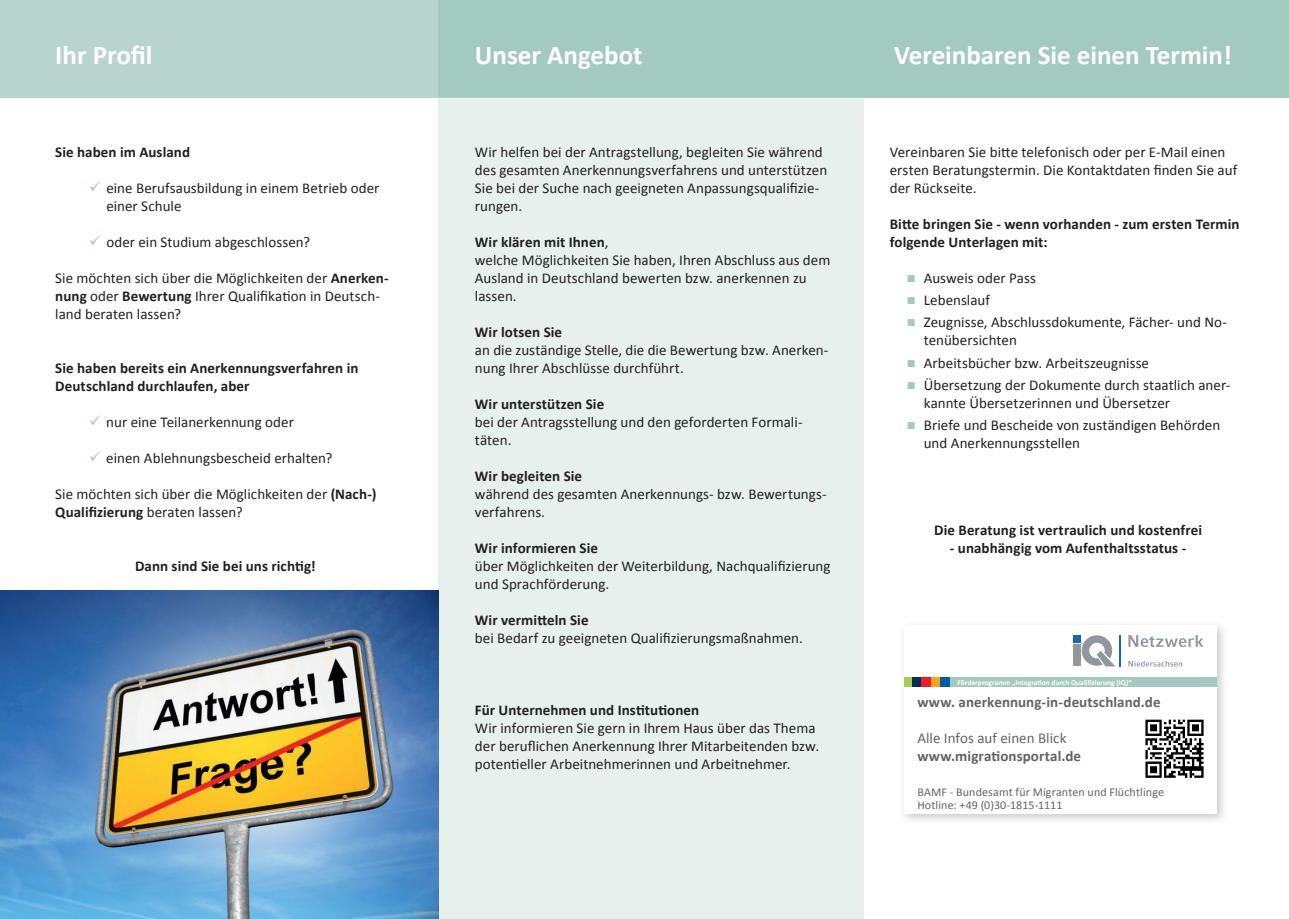
<style>
.page{position:relative;width:1289px;height:919px;background:#fff}
.page>*{position:absolute;margin:0;border:0;box-sizing:border-box;transform-origin:0 0}
.t1{font:700 27px "Calibri";color:#fff}
.t2{font:15px/18px "Calibri";color:#231f20}
.t3{font:700 15px/18px "Calibri";letter-spacing:.005em;color:#231f20}
.t4{font:700 15px "Calibri";letter-spacing:.005em;color:#636366}
.t5{font:15px "Calibri";color:#636366}
.t6{font:12px/13.5px "Calibri";letter-spacing:.01em;color:#636366}
.t7{font:700 7.5px "Calibri";color:#fff}
.s1{font-weight:700}
</style>
<div class="page">
<div style="left:0;top:0;width:438px;height:98px;background:#b7d5ce"></div>
<div style="left:438px;top:0;width:425px;height:98px;background:#a2cabf"></div>
<div style="left:863px;top:0;width:425px;height:98px;background:#a2cabf"></div>
<div style="left:438px;top:98px;width:425px;height:820px;background:#e6f0ed"></div>
<img style="left:0;top:590px;width:438px;height:328px">
<div style="left:898px;top:620px;width:330px;height:205px;background:#90979d;opacity:.5"></div>
<div style="left:904px;top:625px;width:312px;height:188px;background:#fff"></div>
<div style="left:904px;top:677px;width:312px;height:9px;background:#a2cabf"></div>
<div style="left:904px;top:677px;width:8px;height:9px;background:#a4ce4c"></div>
<div style="left:912px;top:677px;width:9px;height:9px;background:#002e5e"></div>
<div style="left:930px;top:677px;width:10px;height:9px;background:#f9a51b"></div>
<div style="left:940px;top:677px;width:9px;height:9px;background:#015aaa"></div>
<div style="left:921px;top:677px;width:9px;height:9px;background:#ee1c28"></div>
<div style="left:1073px;top:644px;width:7px;height:21px;background:#90979d"></div>
<div style="left:1073px;top:635px;width:7px;height:7px;background:#1768b4"></div>
<svg style="left:1081px;top:635px;width:34px;height:31px"></svg>
<hr style="left:1119px;top:635px;width:1px;height:31px;background:#1768b4">
<svg style="left:1128px;top:660px;width:54px;height:6px"></svg>
<svg style="left:1128px;top:635px;width:75px;height:12px"></svg>
<svg style="left:1145px;top:719px;width:58px;height:58px"></svg>
<h1 class="t1" style="left:55px;top:38px;width:99px">Ihr Profil</h1>
<h1 class="t1" style="left:475px;top:38px;width:169px">Unser Angebot</h1>
<h1 class="t1" style="left:894px;top:38px;width:339px">Vereinbaren Sie einen Termin!</h1>
<p class="t3" style="left:55px;top:143px;width:136px">Sie haben im Ausland</p>
<p class="t2" style="left:106px;top:179px;width:274px">eine Berufsausbildung in einem Betrieb oder einer Schule</p>
<p class="t2" style="left:106px;top:233px;width:205px">oder ein Studium abgeschlossen?</p>
<p class="t2" style="left:55px;top:269px;width:335px">Sie möchten sich über die Möglichkeiten der <span class="s1">Anerken&shy;nung</span> oder <span class="s1">Bewertung</span> Ihrer Qualifikation in Deutsch&shy;land beraten lassen?</p>
<p class="t3" style="left:55px;top:359px;width:305px">Sie haben bereits ein Anerkennungsverfahren in<br>Deutschland durchlaufen, aber</p>
<p class="t2" style="left:106px;top:413px;width:189px">nur eine Teilanerkennung oder</p>
<p class="t2" style="left:106px;top:449px;width:227px">einen Ablehnungsbescheid erhalten?</p>
<p class="t2" style="left:55px;top:485px;width:323px">Sie möchten sich über die Möglichkeiten der <span class="s1">(Nach-)<br>Qualifizierung</span> beraten lassen?</p>
<p class="t3" style="left:135px;top:557px;width:182px">Dann sind Sie bei uns richtig!</p>
<p class="t2" style="left:475px;top:143px;width:354px">Wir helfen bei der Antragstellung, begleiten Sie während des gesamten Anerkennungsverfahrens und unterstützen Sie bei der Suche nach geeigneten Anpassungsqualifizie&shy;rungen.</p>
<p class="t2" style="left:475px;top:233px;width:357px"><span class="s1">Wir klären mit Ihnen</span>,<br>welche Möglichkeiten Sie haben, Ihren Abschluss aus dem Ausland in Deutschland bewerten bzw. anerkennen zu lassen.</p>
<p class="t3" style="left:475px;top:323px;width:89px">Wir lotsen Sie</p>
<p class="t2" style="left:475px;top:341px;width:355px">an die zuständige Stelle, die die Bewertung bzw. Anerken&shy;nung Ihrer Abschlüsse durchführt.</p>
<p class="t3" style="left:475px;top:395px;width:131px">Wir unterstützen Sie</p>
<p class="t2" style="left:475px;top:413px;width:329px">bei der Antragsstellung und den geforderten Formali&shy;täten.</p>
<p class="t3" style="left:475px;top:467px;width:109px">Wir begleiten Sie</p>
<p class="t2" style="left:475px;top:485px;width:353px">während des gesamten Anerkennungs- bzw. Bewertungs&shy;verfahrens.</p>
<p class="t3" style="left:475px;top:539px;width:125px">Wir informieren Sie</p>
<p class="t2" style="left:475px;top:557px;width:357px">über Möglichkeiten der Weiterbildung, Nachqualifizierung und Sprachförderung.</p>
<p class="t3" style="left:475px;top:611px;width:115px">Wir vermitteln Sie</p>
<p class="t2" style="left:475px;top:629px;width:329px">bei Bedarf zu geeigneten Qualifizierungsmaßnahmen.</p>
<p class="t3" style="left:475px;top:701px;width:226px">Für Unternehmen und Institutionen</p>
<p class="t2" style="left:475px;top:719px;width:346px">Wir informieren Sie gern in Ihrem Haus über das Thema der beruflichen Anerkennung Ihrer Mitarbeitenden bzw. potentieller Arbeitnehmerinnen und Arbeitnehmer.</p>
<p class="t2" style="left:889px;top:143px;width:349px">Vereinbaren Sie bitte telefonisch oder per E-Mail einen ersten Beratungstermin. Die Kontaktdaten finden Sie auf der Rückseite.</p>
<p class="t3" style="left:889px;top:215px;width:351px">Bitte bringen Sie - wenn vorhanden - zum ersten Termin folgende Unterlagen mit:</p>
<p class="t2" style="left:923px;top:267px;width:305px;line-height:22.2px">Ausweis oder Pass<br>Lebenslauf<br>Zeugnisse, Abschlussdokumente, Fächer- und No-</p>
<p class="t2" style="left:923px;top:329px;width:308px;line-height:22.2px">tenübersichten<br>Arbeitsbücher bzw. Arbeitszeugnisse<br>Übersetzung der Dokumente durch staatlich aner-</p>
<p class="t2" style="left:923px;top:392px;width:298px;line-height:22.2px">kannte Übersetzerinnen und Übersetzer<br>Briefe und Bescheide von zuständigen Behörden</p>
<p class="t2" style="left:923px;top:434px;width:158px">und Anerkennungsstellen</p>
<p class="t3" style="left:934px;top:521px;width:269px">Die Beratung ist vertraulich und kostenfrei</p>
<p class="t3" style="left:949px;top:539px;width:238px">- unabhängig vom Aufenthaltsstatus -</p>
<p class="t7" style="left:957px;top:677px;width:175px">Förderprogramm „Integration durch Qualifizierung (IQ)“</p>
<p class="t4" style="left:917px;top:692px;width:245px">www. anerkennung-in-deutschland.de</p>
<p class="t5" style="left:917px;top:728px;width:151px">Alle Infos auf einen Blick</p>
<p class="t4" style="left:917px;top:746px;width:165px">www.migrationsportal.de</p>
<p class="t6" style="left:917px;top:785px;width:248px">BAMF - Bundesamt für Migranten und Flüchtlinge<br>Hotline: +49 (0)30-1815-1111</p>
</div>
